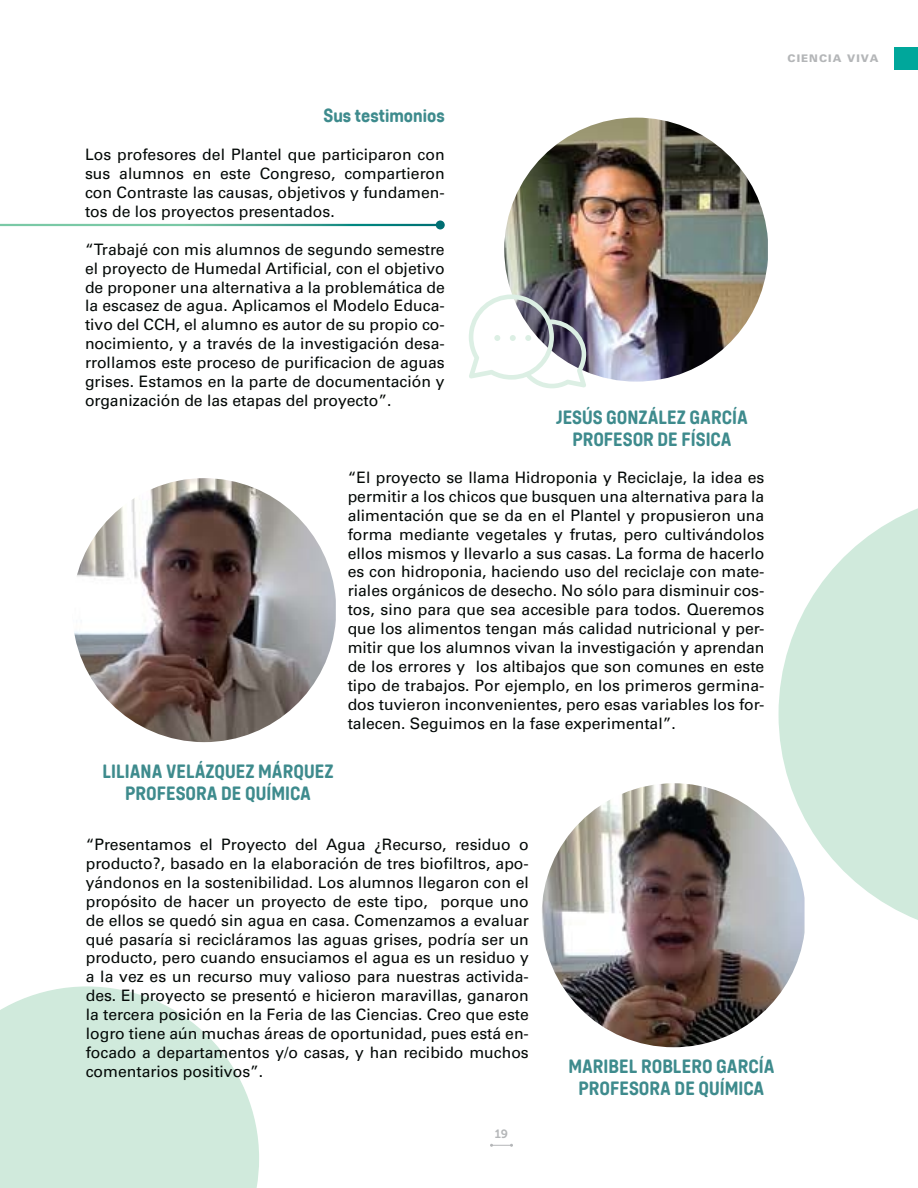
<style>
.page{position:relative;width:918px;height:1188px;background:#fff}
.page>*{position:absolute;margin:0;border:0;box-sizing:border-box;transform-origin:0 0}
.t1{font:18px/21.6px "Colatera Soft";color:#3e8b8d;text-align:center}
.t2{font:15.75px/18.9px "Univers LT 55 Rm";color:#030806;text-align:justify}
.t3{font:12px "Museo Sans 700";color:#b4b6b8}
.t4{font:10.5px "Univers LT 75 Blk";letter-spacing:.1em;color:#b4b6b8}
</style>
<div class="page">
<svg style="left:490px;top:1144px;width:23px;height:3px"></svg>
<div style="left:895px;top:47px;width:23px;height:23px;background:#00a79b"></div>
<svg style="left:0;top:986px;width:259px;height:202px;background:#d6ece0"></svg>
<svg style="left:779px;top:508px;width:139px;height:412px;fill:#d0eadc"></svg>
<svg style="left:436px;top:220px;width:9px;height:9px"></svg>
<img style="left:504px;top:118px;width:264px;height:264px;border-radius:129px">
<img style="left:72px;top:478px;width:264px;height:264px;border-radius:129px">
<img style="left:542px;top:783px;width:263px;height:264px">
<svg style="left:469px;top:294px;width:117px;height:94px"></svg>
<p class="t4" style="left:787px;top:52px;width:92px">CIENCIA VIVA</p>
<p class="t1" style="left:324px;top:105px;width:123px">Sus testimonios</p>
<p class="t2" style="left:85px;top:145px;width:361px">Los profesores del Plantel que participaron con sus alumnos en este Congreso, compartieron con Contraste las causas, objetivos y fundamen&shy;tos de los proyectos presentados.</p>
<p class="t2" style="left:85px;top:240px;width:361px">“Trabajé con mis alumnos de segundo semestre el proyecto de Humedal Artificial, con el objetivo de proponer una alternativa a la problemática de la escasez de agua. Aplicamos el Modelo Educa&shy;tivo del CCH, el alumno es autor de su propio co&shy;nocimiento, y a través de la investigación desa&shy;rrollamos este proceso de purificacion de aguas grises. Estamos en la parte de documentación y organización de las etapas del proyecto”.</p>
<p class="t1" style="left:556px;top:406px;width:194px">JESÚS GONZÁLEZ GARCÍA<br>PROFESOR DE FÍSICA</p>
<p class="t2" style="left:348px;top:468px;width:418px">“El proyecto se llama Hidroponia y Reciclaje, la idea es permitir a los chicos que busquen una alternativa para la alimentación que se da en el Plantel y propusieron una forma mediante vegetales y frutas, pero cultivándolos ellos mismos y llevarlo a sus casas. La forma de hacerlo es con hidroponia, haciendo uso del reciclaje con mate&shy;riales orgánicos de desecho. No sólo para disminuir cos&shy;tos, sino para que sea accesible para todos. Queremos que los alimentos tengan más calidad nutricional y per&shy;mitir que los alumnos vivan la investigación y aprendan de los errores y los altibajos que son comunes en este tipo de trabajos. Por ejemplo, en los primeros germina&shy;dos tuvieron inconvenientes, pero esas variables los for&shy;talecen. Seguimos en la fase experimental”.</p>
<p class="t1" style="left:103px;top:760px;width:233px">LILIANA VELÁZQUEZ MÁRQUEZ<br>PROFESORA DE QUÍMICA</p>
<p class="t2" style="left:86px;top:835px;width:445px">“Presentamos el Proyecto del Agua ¿Recurso, residuo o producto?, basado en la elaboración de tres biofiltros, apo&shy;yándonos en la sostenibilidad. Los alumnos llegaron con el propósito de hacer un proyecto de este tipo, porque uno de ellos se quedó sin agua en casa. Comenzamos a evaluar qué pasaría si recicláramos las aguas grises, podría ser un producto, pero cuando ensuciamos el agua es un residuo y a la vez es un recurso muy valioso para nuestras activida&shy;des. El proyecto se presentó e hicieron maravillas, ganaron la tercera posición en la Feria de las Ciencias. Creo que este logro tiene aún muchas áreas de oportunidad, pues está en&shy;focado a departamentos y/o casas, y han recibido muchos comentarios positivos”.</p>
<p class="t3" style="left:495px;top:1127px;width:15px">19</p>
<p class="t1" style="left:568px;top:1055px;width:208px">MARIBEL ROBLERO GARCÍA<br>PROFESORA DE QUÍMICA</p>
</div>
